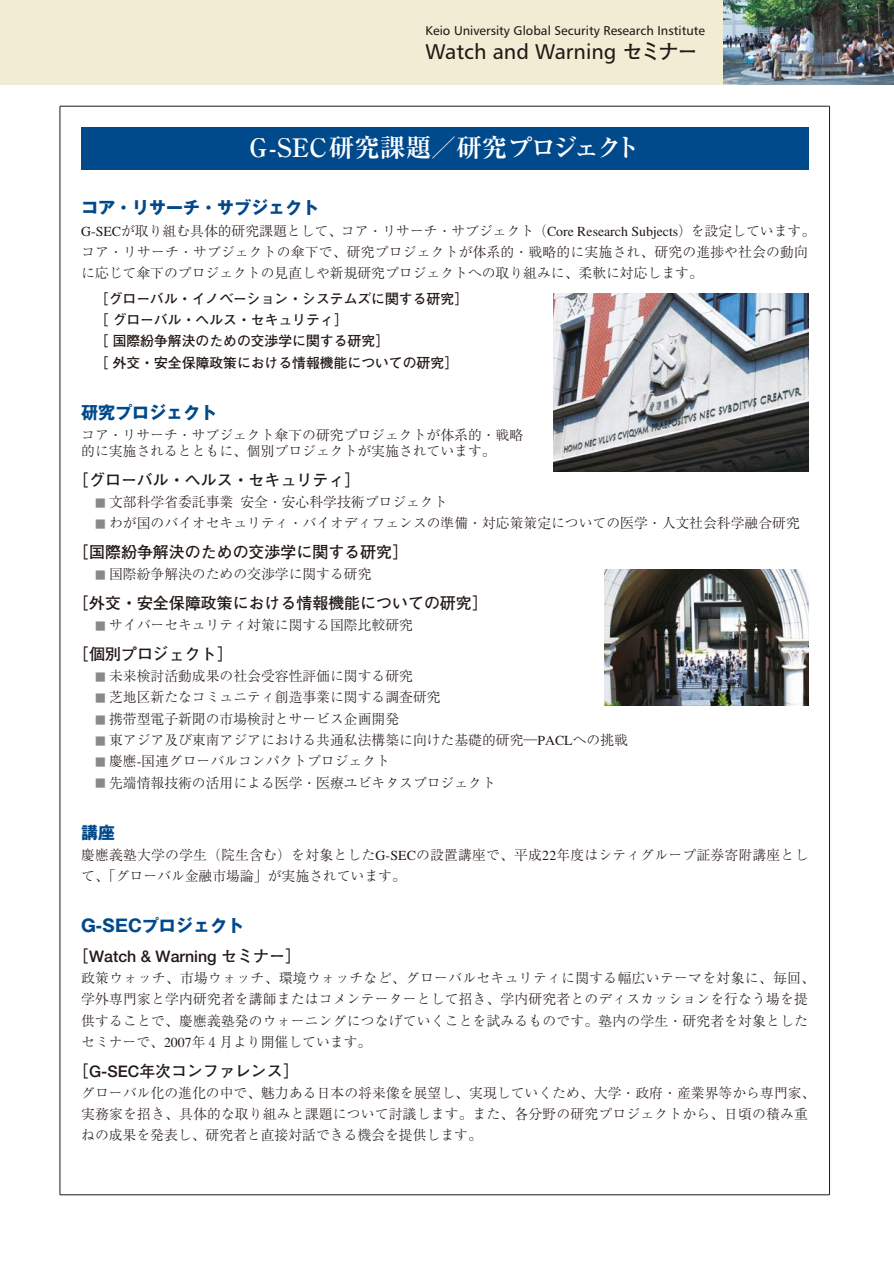
<style>
.page{position:relative;width:894px;height:1263px;background:#fff}
.page>*{position:absolute;margin:0;border:0;box-sizing:border-box;transform-origin:0 0}
.t1{font:25.5px "Ryumin Bold 83 pv RKSJ H";color:#fff}
.t2{font:21.3px "Humanist 777 BT Roman B";color:#231916}
.t3{font:16.95px "Gothic MB101 Bold 83 pv RKSJ H";color:#00498b}
.t4{font:15.9px "Futo Go B101 Bold 83 pv RKSJ H";color:#231916}
.t5{font:13.8px/21.3px "Ryumin Light 83 pv RKSJ H";color:#231916}
.t6{font:13.8px/21.3px "Futo Go B101 Bold 83 pv RKSJ H";color:#231916}
.t7{font:12.75px "Humanist 777 BT Roman B";color:#231916}
.s1{font-family:"Futo Go B101 Bold 83 pv RKSJ H";font-size:20.25px}
.s2{font-size:10.65px;color:#898989}
</style>
<div class="page">
<div style="left:0;top:0;width:894px;height:85px;background:#f1edd5"></div>
<img style="left:723px;top:0;width:171px;height:85px">
<div style="left:81px;top:127px;width:727px;height:43px;background:#00498b"></div>
<hr style="left:60px;top:1194px;width:770px;height:1px;background:#231916">
<hr style="left:60px;top:106px;width:770px;height:1px;background:#231916">
<hr style="left:829px;top:106px;width:1px;height:1089px;background:#231916">
<hr style="left:60px;top:106px;width:1px;height:1089px;background:#231916">
<img style="left:553px;top:293px;width:255px;height:179px">
<img style="left:604px;top:570px;width:204px;height:136px">
<p class="t7" style="left:426px;top:24px;width:281px">Keio University Global Security Research Institute</p>
<h2 class="t2" style="left:426px;top:41px;width:274px">Watch and Warning <span class="s1">セミナー</span></h2>
<h1 class="t1" style="left:249px;top:138px;width:392px">G-SEC研究課題／研究プロジェクト</h1>
<p class="t3" style="left:81px;top:202px;width:240px">コア・リサーチ・サブジェクト</p>
<p class="t5" style="left:81px;top:222px;width:735px">G-SECが取り組む具体的研究課題として、コア・リサーチ・サブジェクト（Core Research Subjects）を設定しています。コア・リサーチ・サブジェクトの傘下で、研究プロジェクトが体系的・戦略的に実施され、研究の進捗や社会の動向に応じて傘下のプロジェクトの見直しや新規研究プロジェクトへの取り組みに、柔軟に対応します。</p>
<p class="t6" style="left:95px;top:290px;width:375px">［グローバル・イノベーション・システムズに関する研究］［グローバル・ヘルス・セキュリティ］<br>［国際紛争解決のための交渉学に関する研究］<br>［外交・安全保障政策における情報機能についての研究］</p>
<p class="t3" style="left:81px;top:406px;width:138px">研究プロジェクト</p>
<p class="t5" style="left:81px;top:429px;width:444px;line-height:15.9px">コア・リサーチ・サブジェクト傘下の研究プロジェクトが体系的・戦略的に実施されるとともに、個別プロジェクトが実施されています。</p>
<p class="t4" style="left:73px;top:474px;width:289px">［グローバル・ヘルス・セキュリティ］</p>
<p class="t5" style="left:95px;top:493px;width:354px"><span class="s2">■</span> 文部科学省委託事業安全・安心科学技術プロジェクト</p>
<p class="t5" style="left:95px;top:514px;width:706px"><span class="s2">■</span> わが国のバイオセキュリティ・バイオディフェンスの準備・対応策策定についての医学・人文社会科学融合研究</p>
<p class="t4" style="left:73px;top:546px;width:336px">［国際紛争解決のための交渉学に関する研究］</p>
<p class="t5" style="left:95px;top:565px;width:278px"><span class="s2">■</span> 国際紛争解決のための交渉学に関する研究</p>
<p class="t4" style="left:73px;top:597px;width:416px">［外交・安全保障政策における情報機能についての研究］</p>
<p class="t5" style="left:95px;top:616px;width:320px"><span class="s2">■</span> サイバーセキュリティ対策に関する国際比較研究</p>
<p class="t4" style="left:73px;top:648px;width:161px">［個別プロジェクト］</p>
<p class="t5" style="left:95px;top:667px;width:320px"><span class="s2">■</span> 未来検討活動成果の社会受容性評価に関する研究</p>
<p class="t5" style="left:95px;top:688px;width:347px"><span class="s2">■</span> 芝地区新たなコミュニティ創造事業に関する調査研究</p>
<p class="t5" style="left:95px;top:710px;width:306px"><span class="s2">■</span> 携帯型電子新聞の市場検討とサービス企画開発</p>
<p class="t5" style="left:95px;top:731px;width:534px"><span class="s2">■</span> 東アジア及び東南アジアにおける共通私法構築に向けた基礎的研究―PACLへの挑戦</p>
<p class="t5" style="left:95px;top:752px;width:296px"><span class="s2">■</span> 慶應-国連グローバルコンパクトプロジェクト</p>
<p class="t5" style="left:95px;top:773px;width:402px"><span class="s2">■</span> 先端情報技術の活用による医学・医療ユビキタスプロジェクト</p>
<p class="t3" style="left:81px;top:826px;width:36px">講座</p>
<p class="t5" style="left:81px;top:846px;width:729px">慶應義塾大学の学生（院生含む）を対象としたG-SECの設置講座で、平成22年度はシティグループ証券寄附講座として、「グローバル金融市場論」が実施されています。</p>
<p class="t3" style="left:81px;top:919px;width:164px">G-SECプロジェクト</p>
<p class="t4" style="left:73px;top:950px;width:229px">［Watch &amp; Warning セミナー］</p>
<p class="t5" style="left:81px;top:969px;width:735px">政策ウォッチ、市場ウォッチ、環境ウォッチなど、グローバルセキュリティに関する幅広いテーマを対象に、毎回、学外専門家と学内研究者を講師またはコメンテーターとして招き、学内研究者とのディスカッションを行なう場を提供することで、慶應義塾発のウォーニングにつなげていくことを試みるものです。塾内の学生・研究者を対象としたセミナーで、2007年４月より開催しています。</p>
<p class="t4" style="left:73px;top:1065px;width:227px">［G-SEC年次コンファレンス］</p>
<p class="t5" style="left:81px;top:1084px;width:735px">グローバル化の進化の中で、魅力ある日本の将来像を展望し、実現していくため、大学・政府・産業界等から専門家、実務家を招き、具体的な取り組みと課題について討議します。また、各分野の研究プロジェクトから、日頃の積み重ねの成果を発表し、研究者と直接対話できる機会を提供します。</p>
</div>
